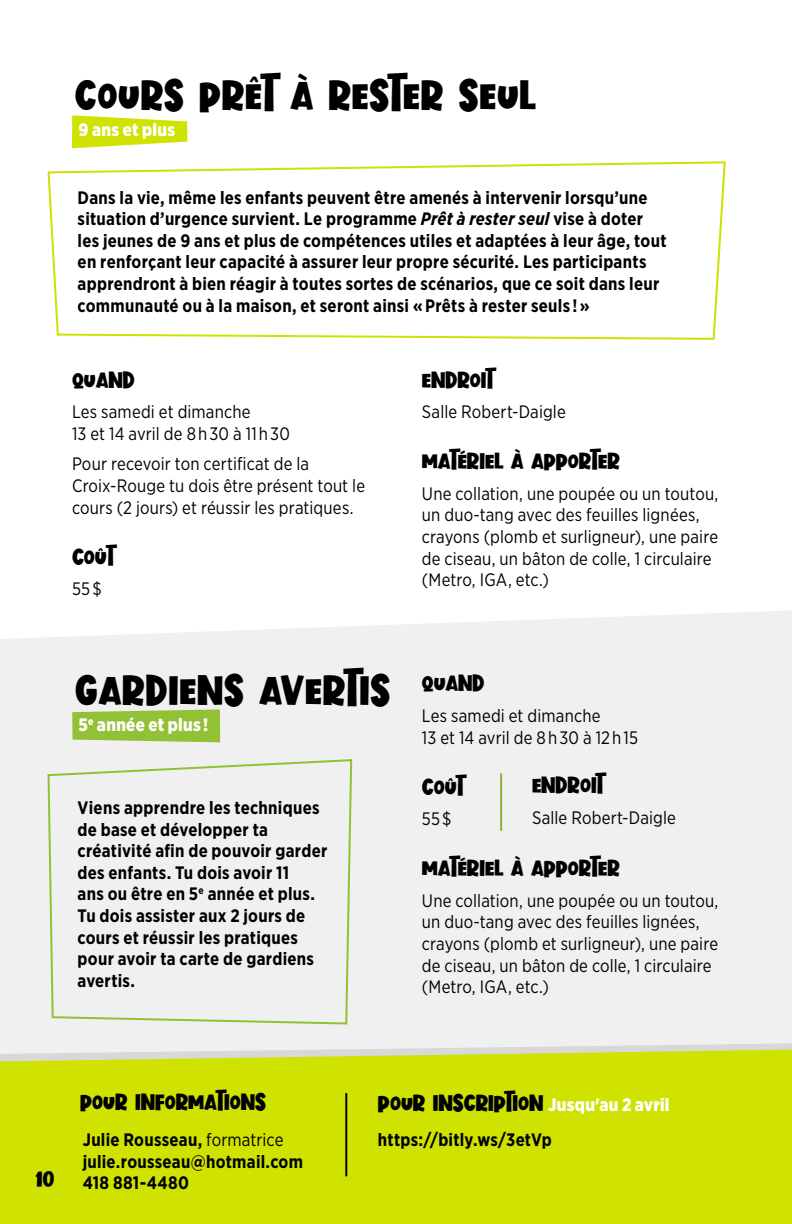
<style>
.page{position:relative;width:792px;height:1224px;background:#fff}
.page>*{position:absolute;margin:0;border:0;box-sizing:border-box;transform-origin:0 0}
.t1{font:40px "Blitzen Deer";letter-spacing:.02em;color:#000}
.t2{font:22px "Blitzen Deer";color:#000}
.t3{font:700 18px/21.6px "Gotham Narrow";letter-spacing:.015em;color:#000;scale:.95 1}
.t4{font:18px/21.6px "Gotham Narrow";letter-spacing:.01em;color:#000;scale:.95 1}
.t5{font:900 18px "Gotham Narrow";letter-spacing:.02em;color:#fff;scale:.95 1}
.s1{font-style:italic}
.s2{font-family:"Gotham Narrow";font-weight:900;font-size:18px;color:#fff}
.s3{font-weight:400}
</style>
<div class="page">
<div style="left:0;top:611px;width:792px;height:432px;background:#f0f0f0"></div>
<svg style="left:72px;top:115px;width:115px;height:33px"></svg>
<svg style="left:72px;top:709px;width:148px;height:33px;background:#9ac546"></svg>
<svg style="left:47px;top:161px;width:679px;height:179px"></svg>
<div style="left:47px;top:758px;width:306px;height:268px;background:#f0f0f0"></div>
<svg style="left:0;top:1043px;width:792px;height:7px;fill:#f0f0f0"></svg>
<div style="left:0;top:1050px;width:792px;height:174px;background:#cfe200"></div>
<hr style="left:345px;top:1093px;width:2px;height:83px;background:#000">
<hr style="left:500px;top:773px;width:2px;height:58px;background:#92c136">
<h1 class="t1" style="left:75px;top:70px;width:463px">COURS PRÊT À RESTER SEUL</h1>
<p class="t5" style="left:78px;top:118px;width:103px">9 ans et plus</p>
<p class="t3" style="left:78px;top:186px;width:621px">Dans la vie, même les enfants peuvent être amenés à intervenir lorsqu’une situation d’urgence survient. Le programme <span class="s1">Prêt à rester seul</span> vise à doter les jeunes de 9 ans et plus de compétences utiles et adaptées à leur âge, tout en renforçant leur capacité à assurer leur propre sécurité. Les participants apprendront à bien réagir à toutes sortes de scénarios, que ce soit dans leur communauté ou à la maison, et seront ainsi « Prêts à rester seuls ! »</p>
<p class="t2" style="left:72px;top:366px;width:64px">QUAND</p>
<p class="t4" style="left:72px;top:401px;width:231px">Les samedi et dimanche<br>13 et 14 avril de 8 h 30 à 11 h 30</p>
<p class="t4" style="left:72px;top:453px;width:310px">Pour recevoir ton certificat de la<br>Croix-Rouge tu dois être présent tout le cours (2 jours) et réussir les pratiques.</p>
<p class="t2" style="left:72px;top:543px;width:44px">COÛT</p>
<p class="t4" style="left:72px;top:578px;width:33px">55 $</p>
<h1 class="t1" style="left:75px;top:666px;width:317px">GARDIENS AVERTIS</h1>
<p class="t5" style="left:78px;top:713px;width:138px">5<sup>e</sup> année et plus !</p>
<p class="t3" style="left:78px;top:797px;width:264px">Viens apprendre les techniques de base et développer ta créativité afin de pouvoir garder des enfants. Tu dois avoir 11<br>ans ou être en 5<sup>e</sup> année et plus.<br>Tu dois assister aux 2 jours de cours et réussir les pratiques pour avoir ta carte de gardiens avertis.</p>
<p class="t2" style="left:422px;top:366px;width:73px">ENDROIT</p>
<p class="t4" style="left:422px;top:401px;width:153px">Salle Robert-Daigle</p>
<p class="t2" style="left:422px;top:447px;width:199px">MATÉRIEL À APPORTER</p>
<p class="t4" style="left:422px;top:482px;width:314px">Une collation, une poupée ou un toutou, un duo-tang avec des feuilles lignées, crayons (plomb et surligneur), une paire de ciseau, un bâton de colle, 1 circulaire (Metro, IGA, etc.)</p>
<p class="t2" style="left:422px;top:670px;width:64px">QUAND</p>
<p class="t4" style="left:422px;top:704px;width:229px">Les samedi et dimanche<br>13 et 14 avril de 8 h 30 à 12 h 15</p>
<p class="t2" style="left:422px;top:773px;width:44px">COÛT</p>
<p class="t4" style="left:422px;top:808px;width:33px">55 $</p>
<p class="t2" style="left:422px;top:854px;width:199px">MATÉRIEL À APPORTER</p>
<p class="t4" style="left:422px;top:889px;width:314px">Une collation, une poupée ou un toutou, un duo-tang avec des feuilles lignées, crayons (plomb et surligneur), une paire de ciseau, un bâton de colle, 1 circulaire (Metro, IGA, etc.)</p>
<p class="t2" style="left:532px;top:771px;width:73px">ENDROIT</p>
<p class="t4" style="left:532px;top:806px;width:153px">Salle Robert-Daigle</p>
<p class="t2" style="left:35px;top:1165px;width:21px">10</p>
<p class="t2" style="left:80px;top:1088px;width:187px">POUR INFORMATIONS</p>
<p class="t2" style="left:378px;top:1089px;width:293px">POUR INSCRIPTION <span class="s2">Jusqu'au 2 avril</span></p>
<p class="t3" style="left:83px;top:1129px;width:213px">Julie Rousseau, <span class="s3">formatrice</span></p>
<p class="t3" style="left:378px;top:1129px;width:185px">https://bitly.ws/3etVp</p>
<p class="t3" style="left:83px;top:1150px;width:233px">julie.rousseau@hotmail.com<br>418 881-4480</p>
</div>
